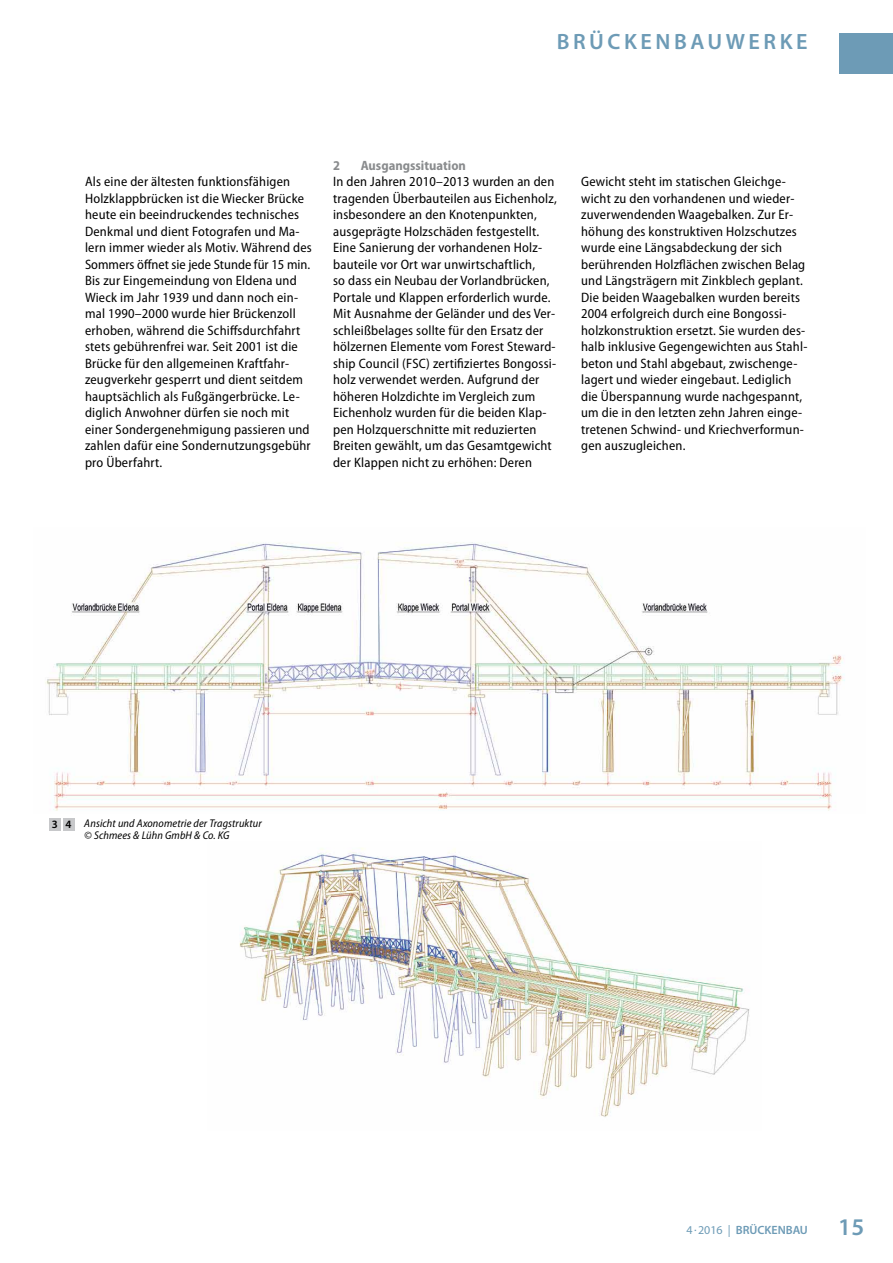
<style>
.page{position:relative;width:893px;height:1263px;background:#fff}
.page>*{position:absolute;margin:0;border:0;box-sizing:border-box;transform-origin:0 0}
.t1{font:600 24px "Myriad Pro";color:#6d9bb6}
.t2{font:600 22.2px "Myriad Pro";letter-spacing:.16em;color:#6d9bb6}
.t3{font:semi-condensed 13.65px/16.5px "Myriad Pro";letter-spacing:.015em;color:#000}
.t4{font:700 semi-condensed 13.5px "Myriad Pro";color:#8a8c8e}
.t5{font:600 12px "Myriad Pro";color:#6d9bb6}
.t6{font:italic semi-condensed 11.25px/12px "Myriad Pro";letter-spacing:.01em;color:#000;text-align:center}
.s1{font-weight:600;font-style:normal;font-stretch:normal}
.s2{font-weight:400}
</style>
<div class="page">
<div style="left:839px;top:33px;width:54px;height:40px;background:#6d9bb6"></div>
<img style="left:45px;top:542px;width:800px;height:269px">
<img style="left:239px;top:848px;width:511px;height:269px">
<div style="left:50px;top:818px;width:11px;height:13px;background:#c7c8ca"></div>
<div style="left:63px;top:818px;width:11px;height:13px;background:#c7c8ca"></div>
<h2 class="t2" style="left:557px;top:29px;width:252px">BRÜCKENBAUWERKE</h2>
<p class="t3" style="left:85px;top:173px;width:228px">Als eine der ältesten funktionsfähigen Holzklappbrücken ist die Wiecker Brücke heute ein beeindruckendes technisches Denkmal und dient Fotografen und Ma&shy;lern immer wieder als Motiv. Während des Sommers öffnet sie jede Stunde für 15 min.<br>Bis zur Eingemeindung von Eldena und Wieck im Jahr 1939 und dann noch ein&shy;mal 1990–2000 wurde hier Brückenzoll erhoben, während die Schiffsdurchfahrt stets gebührenfrei war. Seit 2001 ist die Brücke für den allgemeinen Kraftfahr&shy;zeugverkehr gesperrt und dient seitdem hauptsächlich als Fußgängerbrücke. Le&shy;diglich Anwohner dürfen sie noch mit einer Sondergenehmigung passieren und zahlen dafür eine Sondernutzungsgebühr pro Überfahrt.</p>
<p class="t4" style="left:333px;top:157px;width:8px">2</p>
<p class="t4" style="left:361px;top:157px;width:107px">Ausgangssituation</p>
<p class="t3" style="left:333px;top:173px;width:225px">In den Jahren 2010–2013 wurden an den tragenden Überbauteilen aus Eichenholz, insbesondere an den Knotenpunkten, ausgeprägte Holzschäden festgestellt.<br>Eine Sanierung der vorhandenen Holz&shy;bauteile vor Ort war unwirtschaftlich,<br>so dass ein Neubau der Vorlandbrücken, Portale und Klappen erforderlich wurde.<br>Mit Ausnahme der Geländer und des Ver&shy;schleißbelages sollte für den Ersatz der hölzernen Elemente vom Forest Steward&shy;ship Council (FSC) zertifiziertes Bongossi&shy;holz verwendet werden. Aufgrund der höheren Holzdichte im Vergleich zum Eichenholz wurden für die beiden Klap&shy;pen Holzquerschnitte mit reduzierten Breiten gewählt, um das Gesamtgewicht der Klappen nicht zu erhöhen: Deren</p>
<p class="t3" style="left:581px;top:173px;width:228px">Gewicht steht im statischen Gleichge&shy;wicht zu den vorhandenen und wieder&shy;zuverwendenden Waagebalken. Zur Er&shy;höhung des konstruktiven Holzschutzes wurde eine Längsabdeckung der sich berührenden Holzflächen zwischen Belag und Längsträgern mit Zinkblech geplant.<br>Die beiden Waagebalken wurden bereits 2004 erfolgreich durch eine Bongossi&shy;holzkonstruktion ersetzt. Sie wurden des&shy;halb inklusive Gegengewichten aus Stahl&shy;beton und Stahl abgebaut, zwischenge&shy;lagert und wieder eingebaut. Lediglich die Überspannung wurde nachgespannt, um die in den letzten zehn Jahren einge&shy;tretenen Schwind- und Kriechverformun&shy;gen auszugleichen.</p>
<p class="t6" style="left:52px;top:817px;width:211px"><span class="s1">3 4</span> Ansicht und Axonometrie der Tragstruktur © Schmees &amp; Lühn GmbH &amp; Co. KG</p>
<p class="t5" style="left:686px;top:1223px;width:123px"><span class="s2">4</span><sup>.</sup><span class="s2">2016 |</span> BRÜCKENBAU</p>
<h1 class="t1" style="left:838px;top:1214px;width:27px">15</h1>
</div>
